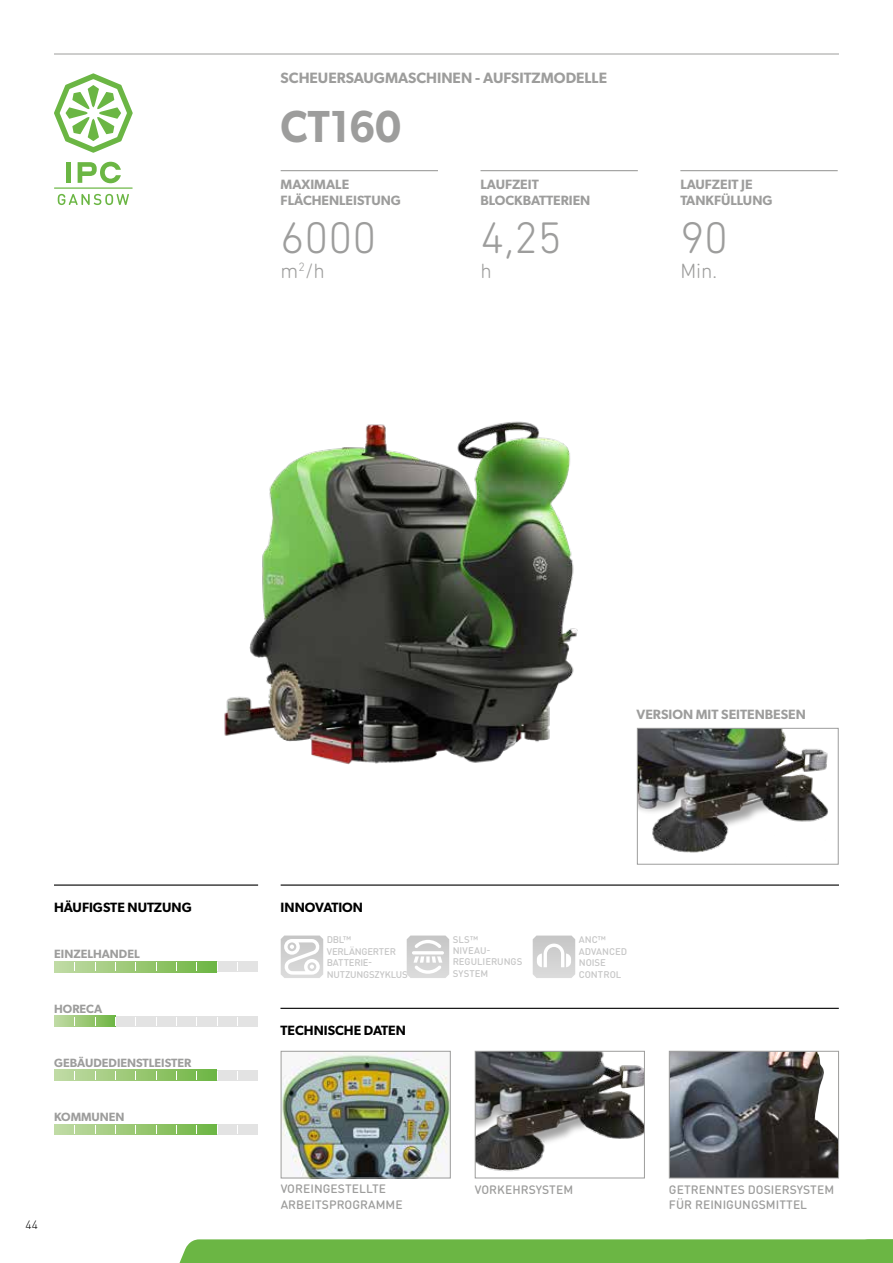
<style>
.page{position:relative;width:893px;height:1263px;background:#fff}
.page>*{position:absolute;margin:0;border:0;box-sizing:border-box;transform-origin:0 0}
.t1{font:300 45px "DIN Next Rounded LT Pro";color:#9d9d9c}
.t2{font:600 45px "Gibson";color:#9d9d9c;scale:.93 1}
.t3{font:300 21px "DIN Next Rounded LT Pro";color:#9d9d9c}
.t4{font:600 15px "Gibson";color:#9d9d9c}
.t5{font:600 13.5px/16.2px "Gibson";color:#9d9d9c}
.t6{font:600 13.5px "Gibson";color:#000}
.t7{font:500 12px/15.5px "DIN Round Pro";letter-spacing:.005em;color:#9d9d9c}
.t8{font:600 12px "Gibson";color:#9d9d9c}
.t9{font:300 12px "DIN Round Pro";color:#000}
.t10{font:500 9.6px/11.2px "DIN Round Pro";letter-spacing:-.005em;color:#c6c6c6}
.t11{font:500 9.6px/11.7px "DIN Round Pro";letter-spacing:-.025em;color:#c6c6c6}
</style>
<div class="page">
<hr style="left:54px;top:54px;width:785px;height:1px;background:#9d9d9c">
<div style="left:66px;top:162px;width:5px;height:21px;background:#6bb644"></div>
<svg style="left:78px;top:162px;width:43px;height:21px"></svg>
<svg style="left:54px;top:73px;width:79px;height:80px"></svg>
<hr style="left:54px;top:187px;width:79px;height:2px;background:#6bb644">
<svg style="left:58px;top:194px;width:71px;height:11px"></svg>
<div style="left:179px;top:1239px;width:714px;height:24px;background:#6bb644"></div>
<img style="left:283px;top:1053px;width:166px;height:123px">
<div style="left:281px;top:1051px;width:170px;height:127px;border:1px solid #9d9d9c"></div>
<img style="left:477px;top:1053px;width:166px;height:119px">
<div style="left:475px;top:1051px;width:170px;height:127px;border:1px solid #9d9d9c"></div>
<hr style="left:281px;top:170px;width:157px;height:1px;background:#9d9d9c">
<hr style="left:480px;top:170px;width:158px;height:1px;background:#9d9d9c">
<hr style="left:680px;top:170px;width:158px;height:1px;background:#9d9d9c">
<hr style="left:281px;top:884px;width:558px;height:2px;background:#000">
<hr style="left:280px;top:1008px;width:559px;height:1px;background:#000">
<img style="left:639px;top:730px;width:189px;height:123px">
<div style="left:637px;top:728px;width:202px;height:136px;border:1px solid #9d9d9c"></div>
<hr style="left:54px;top:884px;width:204px;height:2px;background:#000">
<div style="left:54px;top:961px;width:204px;height:11px;background:#e3e3e3"></div>
<svg style="left:54px;top:961px;width:163px;height:11px;background:#9cca78"></svg>
<div style="left:54px;top:1070px;width:204px;height:10px;background:#e3e3e3"></div>
<svg style="left:54px;top:1070px;width:163px;height:10px;background:#9cca79"></svg>
<div style="left:54px;top:1016px;width:204px;height:10px;background:#e3e3e3"></div>
<svg style="left:54px;top:1016px;width:61px;height:10px"></svg>
<div style="left:54px;top:1124px;width:204px;height:11px;background:#e3e3e3"></div>
<svg style="left:54px;top:1124px;width:163px;height:11px;background:#9cca78"></svg>
<img style="left:671px;top:1053px;width:166px;height:123px">
<div style="left:669px;top:1051px;width:170px;height:127px;border:1px solid #9d9d9c"></div>
<svg style="left:281px;top:935px;width:42px;height:43px"></svg>
<svg style="left:407px;top:935px;width:42px;height:43px"></svg>
<svg style="left:533px;top:935px;width:42px;height:43px"></svg>
<img style="left:224px;top:421px;width:354px;height:344px">
<p class="t4" style="left:281px;top:69px;width:328px">SCHEUERSAUGMASCHINEN - AUFSITZMODELLE</p>
<h1 class="t2" style="left:281px;top:100px;width:131px">CT160</h1>
<p class="t5" style="left:281px;top:176px;width:122px">MAXIMALE<br>FLÄCHENLEISTUNG</p>
<p class="t5" style="left:480px;top:176px;width:111px">LAUFZEIT<br>BLOCKBATTERIEN</p>
<p class="t5" style="left:680px;top:176px;width:94px">LAUFZEIT JE<br>TANKFÜLLUNG</p>
<h1 class="t1" style="left:281px;top:212px;width:97px">6000</h1>
<h2 class="t3" style="left:281px;top:259px;width:46px">m<sup>2</sup>/h</h2>
<h1 class="t1" style="left:480px;top:212px;width:83px">4,25</h1>
<h2 class="t3" style="left:480px;top:259px;width:13px">h</h2>
<h1 class="t1" style="left:680px;top:212px;width:49px">90</h1>
<h2 class="t3" style="left:680px;top:259px;width:38px">Min.</h2>
<p class="t6" style="left:54px;top:899px;width:139px">HÄUFIGSTE NUTZUNG</p>
<p class="t8" style="left:54px;top:947px;width:87px">EINZELHANDEL</p>
<p class="t8" style="left:54px;top:1001px;width:50px">HORECA</p>
<p class="t8" style="left:54px;top:1055px;width:139px">GEBÄUDEDIENSTLEISTER</p>
<p class="t8" style="left:54px;top:1109px;width:72px">KOMMUNEN</p>
<p class="t9" style="left:26px;top:1216px;width:14px">44</p>
<p class="t5" style="left:637px;top:706px;width:171px">VERSION MIT SEITENBESEN</p>
<p class="t6" style="left:281px;top:899px;width:84px">INNOVATION</p>
<p class="t11" style="left:327px;top:933px;width:82px">DBL™<br>VERLÄNGERTER<br>BATTERIE-<br>NUTZUNGSZYKLUS</p>
<p class="t10" style="left:453px;top:933px;width:71px">SLS™<br>NIVEAU-<br>REGULIERUNGS<br>SYSTEM</p>
<p class="t10" style="left:579px;top:933px;width:50px;line-height:11.7px">ANC™<br>ADVANCED<br>NOISE<br>CONTROL</p>
<p class="t6" style="left:280px;top:1022px;width:127px">TECHNISCHE DATEN</p>
<p class="t7" style="left:281px;top:1181px;width:124px">VOREINGESTELLTE<br>ARBEITSPROGRAMME</p>
<p class="t7" style="left:475px;top:1181px;width:100px">VORKEHRSYSTEM</p>
<p class="t7" style="left:669px;top:1181px;width:167px">GETRENNTES DOSIERSYSTEM<br>FÜR REINIGUNGSMITTEL</p>
</div>
